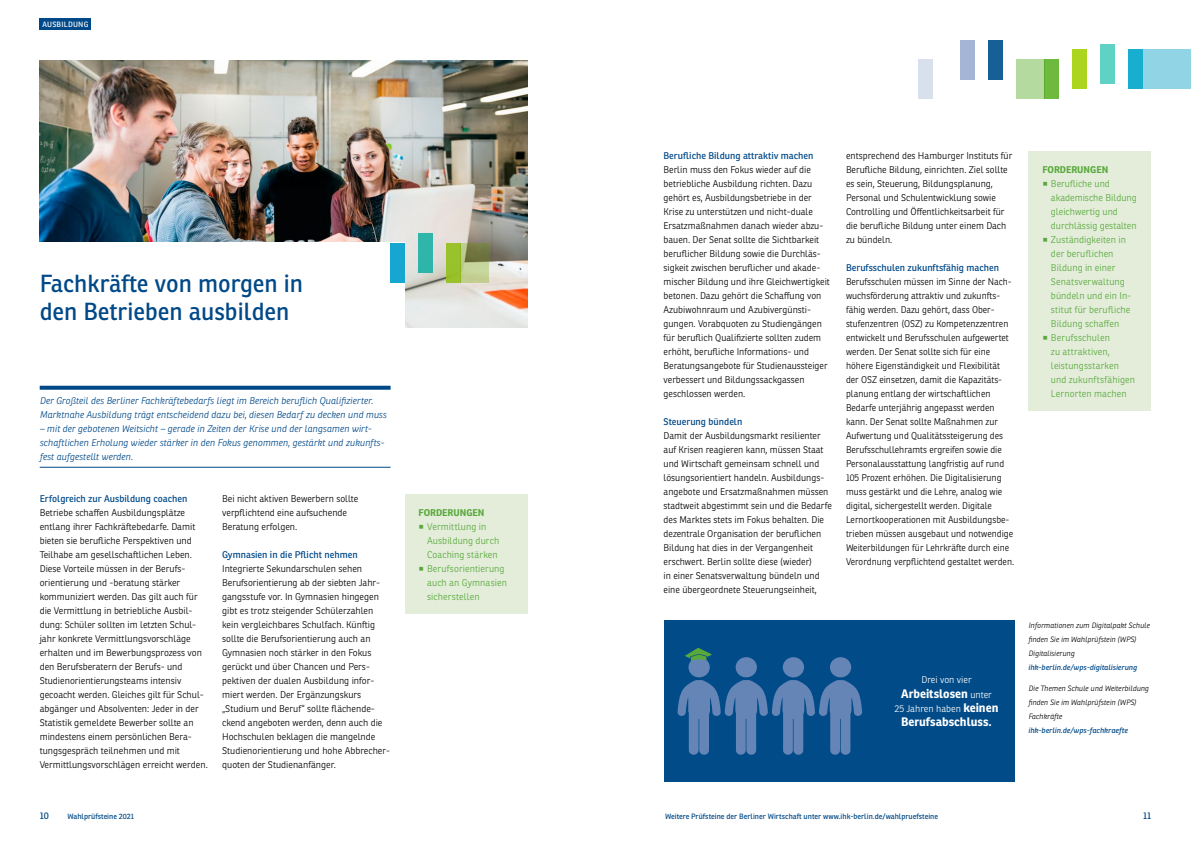
<style>
.page{position:relative;width:1191px;height:842px;background:#fff}
.page>*{position:absolute;margin:0;border:0;box-sizing:border-box;transform-origin:0 0}
.t1{font:24px/28px "Ronnia";color:#004988}
.t2{font:700 12px "Ronnia";color:#fff}
.t3{font:300 9.5px/14px "Ronnia";color:#000}
.t4{font:300 9.5px "Ronnia";letter-spacing:.005em;color:#58a83b}
.t5{font:italic 300 9.5px/14px "Ronnia";color:#004988}
.t6{font:9.5px "Ronnia";color:#004988}
.t7{font:300 9.5px "Ronnia";color:#fff}
.t8{font:700 9.5px "Ronnia";color:#58a83b}
.t9{font:italic 300 7.5px/14px "Ronnia";color:#000}
.t10{font:7.5px "Ronnia";color:#004988}
.t11{font:italic 7.5px "Ronnia";color:#004988}
.t12{font:7.5px "Ronnia";letter-spacing:.03em;color:#fff}
.s1{font-weight:300;font-size:9.5px}
.s2{font-weight:700;font-size:12px}
</style>
<div class="page">
<div style="left:1142px;top:50px;width:49px;height:39px;background:#90d4e5"></div>
<div style="left:1016px;top:60px;width:28px;height:39px;background:#b5daa0"></div>
<div style="left:918px;top:60px;width:14px;height:39px;background:#d4deec"></div>
<div style="left:960px;top:40px;width:14px;height:39px;background:#a5b5d6"></div>
<div style="left:988px;top:40px;width:14px;height:39px;background:#175f97"></div>
<div style="left:1044px;top:60px;width:14px;height:39px;background:#6dba3e"></div>
<div style="left:1072px;top:50px;width:14px;height:39px;background:#abd51f"></div>
<div style="left:1100px;top:45px;width:14px;height:39px;background:#5ed2c4"></div>
<div style="left:1128px;top:50px;width:14px;height:39px;background:#17aed0"></div>
<div style="left:404px;top:494px;width:123px;height:120px;background:#e3edda"></div>
<svg style="left:40px;top:386px;width:350px;height:4px"></svg>
<hr style="left:40px;top:467px;width:350px;height:1px;background:#004988">
<img style="left:40px;top:61px;width:487px;height:267px">
<div style="left:0;top:243px;width:404px;height:98px;background:#fff"></div>
<div style="left:40px;top:18px;width:51px;height:12px;background:#004988"></div>
<div style="left:1028px;top:151px;width:123px;height:260px;background:#e3edda"></div>
<div style="left:663px;top:621px;width:351px;height:161px;background:#004b88"></div>
<div style="left:735px;top:657px;width:22px;height:20px;background:#6585b6;border-radius:50%"></div>
<div style="left:783px;top:657px;width:21px;height:20px;background:#6585b6;border-radius:50%"></div>
<div style="left:830px;top:657px;width:21px;height:20px;background:#6585b6;border-radius:50%"></div>
<div style="left:688px;top:657px;width:22px;height:20px;background:#6585b6;border-radius:50%"></div>
<svg style="left:677px;top:680px;width:185px;height:75px"></svg>
<svg style="left:685px;top:648px;width:27px;height:13px"></svg>
<div style="left:446px;top:243px;width:14px;height:39px;background:#9ac22c"></div>
<svg style="left:460px;top:243px;width:28px;height:39px"></svg>
<div style="left:418px;top:233px;width:14px;height:39px;background:#2fb5aa"></div>
<div style="left:390px;top:243px;width:14px;height:39px;background:#17a5d2"></div>
<p class="t12" style="left:43px;top:20px;width:47px">AUSBILDUNG</p>
<h1 class="t1" style="left:40px;top:269px;width:265px">Fachkräfte von morgen in den Betrieben ausbilden</h1>
<h1 class="t1" style="left:40px;top:269px;width:322px">Hier steht eine Kapit lheadline mit max mal zwei Zeilen</h1>
<p class="t5" style="left:40px;top:393px;width:348px">Der Großteil des Berliner Fachkräftebedarfs liegt im Bereich beruflich Qualifizierter.<br>Marktnahe Ausbildung trägt entscheidend dazu bei, diesen Bedarf zu decken und muss</p>
<p class="t5" style="left:40px;top:421px;width:346px">– mit der gebotenen Weitsicht – gerade in Zeiten der Krise und der langsamen wirt&shy;schaftlichen Erholung wieder stärker in den Fokus genommen, gestärkt und zukunfts&shy;fest aufgestellt werden.</p>
<p class="t6" style="left:40px;top:492px;width:149px">Erfolgreich zur Ausbildung coachen</p>
<p class="t3" style="left:40px;top:505px;width:170px">Betriebe schaffen Ausbildungsplätze entlang ihrer Fachkräftebedarfe. Damit bieten sie berufliche Perspektiven und Teilhabe am gesellschaftlichen Leben.<br>Diese Vorteile müssen in der Berufs&shy;orientierung und -beratung stärker kommuniziert werden. Das gilt auch für die Vermittlung in betriebliche Ausbil&shy;dung: Schüler sollten im letzten Schul&shy;jahr konkrete Vermittlungsvorschläge erhalten und im Bewerbungsprozess von den Berufsberatern der Berufs- und Studienorientierungsteams intensiv gecoacht werden. Gleiches gilt für Schul&shy;abgänger und Absolventen: Jeder in der Statistik gemeldete Bewerber sollte an mindestens einem persönlichen Bera&shy;tungsgespräch teilnehmen und mit Vermittlungsvorschlägen erreicht werden.</p>
<p class="t3" style="left:222px;top:491px;width:138px">Bei nicht aktiven Bewerbern sollte verpflichtend eine aufsuchende<br>Beratung erfolgen.</p>
<p class="t6" style="left:222px;top:548px;width:137px">Gymnasien in die Pflicht nehmen</p>
<p class="t3" style="left:222px;top:561px;width:169px">Integrierte Sekundarschulen sehen Berufsorientierung ab der siebten Jahr&shy;gangsstufe vor. In Gymnasien hingegen gibt es trotz steigender Schülerzahlen kein vergleichbares Schulfach. Künftig sollte die Berufsorientierung auch an Gymnasien noch stärker in den Fokus gerückt und über Chancen und Pers&shy;pektiven der dualen Ausbildung infor&shy;miert werden. Der Ergänzungskurs „Studium und Beruf“ sollte flächende&shy;ckend angeboten werden, denn auch die Hochschulen beklagen die mangelnde Studienorientierung und hohe Abbrecher&shy;quoten der Studienanfänger.</p>
<p class="t8" style="left:418px;top:506px;width:67px">FORDERUNGEN</p>
<p class="t4" style="left:418px;top:521px;width:69px">Ǔ Vermittlung in</p>
<p class="t4" style="left:427px;top:535px;width:74px">Ausbildung durch</p>
<p class="t4" style="left:427px;top:549px;width:72px">Coaching stärken</p>
<p class="t4" style="left:418px;top:563px;width:88px">Ǔ Berufsorientierung</p>
<p class="t4" style="left:427px;top:577px;width:81px">auch an Gymnasien</p>
<p class="t4" style="left:427px;top:591px;width:54px">sicherstellen</p>
<p class="t6" style="left:663px;top:149px;width:151px">Berufliche Bildung attraktiv machen</p>
<p class="t3" style="left:663px;top:162px;width:168px">Berlin muss den Fokus wieder auf die betriebliche Ausbildung richten. Dazu gehört es, Ausbildungsbetriebe in der Krise zu unterstützen und nicht-duale Ersatzmaßnahmen danach wieder abzu&shy;bauen. Der Senat sollte die Sichtbarkeit beruflicher Bildung sowie die Durchläs&shy;sigkeit zwischen beruflicher und akade&shy;mischer Bildung und ihre Gleichwertigkeit betonen. Dazu gehört die Schaffung von Azubiwohnraum und Azubivergünsti&shy;gungen. Vorabquoten zu Studiengängen für beruflich Qualifizierte sollten zudem erhöht, berufliche Informations- und Beratungsangebote für Studienaussteiger verbessert und Bildungssackgassen geschlossen werden.</p>
<p class="t6" style="left:663px;top:415px;width:80px">Steuerung bündeln</p>
<p class="t3" style="left:663px;top:428px;width:170px">Damit der Ausbildungsmarkt resilienter auf Krisen reagieren kann, müssen Staat und Wirtschaft gemeinsam schnell und lösungsorientiert handeln. Ausbildungs&shy;angebote und Ersatzmaßnahmen müssen stadtweit abgestimmt sein und die Bedarfe des Marktes stets im Fokus behalten. Die dezentrale Organisation der beruflichen Bildung hat dies in der Vergangenheit erschwert. Berlin sollte diese (wieder)<br>in einer Senatsverwaltung bündeln und eine übergeordnete Steuerungseinheit,</p>
<p class="t3" style="left:846px;top:148px;width:168px">entsprechend des Hamburger Instituts für Berufliche Bildung, einrichten. Ziel sollte es sein, Steuerung, Bildungsplanung, Personal und Schulentwicklung sowie Controlling und Öffentlichkeitsarbeit für die berufliche Bildung unter einem Dach zu bündeln.</p>
<p class="t6" style="left:846px;top:261px;width:154px">Berufsschulen zukunftsfähig machen</p>
<p class="t3" style="left:846px;top:274px;width:170px">Berufsschulen müssen im Sinne der Nach&shy;wuchsförderung attraktiv und zukunfts&shy;fähig werden. Dazu gehört, dass Ober&shy;stufenzentren (OSZ) zu Kompetenzzentren entwickelt und Berufsschulen aufgewertet werden. Der Senat sollte sich für eine höhere Eigenständigkeit und Flexibilität der OSZ einsetzen, damit die Kapazitäts&shy;planung entlang der wirtschaftlichen Bedarfe unterjährig angepasst werden kann. Der Senat sollte Maßnahmen zur Aufwertung und Qualitätssteigerung des Berufsschullehramts ergreifen sowie die Personalausstattung langfristig auf rund 105 Prozent erhöhen. Die Digitalisierung muss gestärkt und die Lehre, analog wie digital, sichergestellt werden. Digitale Lernortkooperationen mit Ausbildungsbe&shy;trieben müssen ausgebaut und notwendige Weiterbildungen für Lehrkräfte durch eine Verordnung verpflichtend gestaltet werden.</p>
<p class="t8" style="left:1042px;top:163px;width:67px">FORDERUNGEN</p>
<p class="t4" style="left:1042px;top:178px;width:69px">Ǔ Berufliche und</p>
<p class="t4" style="left:1051px;top:192px;width:87px">akademische Bildung</p>
<p class="t4" style="left:1051px;top:206px;width:68px">gleichwertig und</p>
<p class="t4" style="left:1051px;top:220px;width:87px">durchlässig gestalten</p>
<p class="t4" style="left:1042px;top:234px;width:85px">Ǔ Zuständigkeiten in</p>
<p class="t4" style="left:1051px;top:248px;width:64px">der beruflichen</p>
<p class="t4" style="left:1051px;top:262px;width:66px">Bildung in einer</p>
<p class="t4" style="left:1051px;top:276px;width:75px">Senatsverwaltung</p>
<p class="t4" style="left:1051px;top:290px;width:82px">bündeln und ein In-</p>
<p class="t4" style="left:1051px;top:304px;width:81px">stitut für berufliche</p>
<p class="t4" style="left:1051px;top:318px;width:70px">Bildung schaffen</p>
<p class="t4" style="left:1042px;top:332px;width:69px">Ǔ Berufsschulen</p>
<p class="t4" style="left:1051px;top:346px;width:60px">zu attraktiven,</p>
<p class="t4" style="left:1051px;top:360px;width:70px">leistungsstarken</p>
<p class="t4" style="left:1051px;top:374px;width:85px">und zukunftsfähigen</p>
<p class="t4" style="left:1051px;top:388px;width:77px">Lernorten machen</p>
<p class="t7" style="left:921px;top:674px;width:52px">Drei von vier</p>
<p class="t2" style="left:901px;top:686px;width:92px">Arbeitslosen <span class="s1">unter</span></p>
<p class="t7" style="left:894px;top:703px;width:105px">25 Jahren haben <span class="s2">keinen</span></p>
<p class="t2" style="left:901px;top:714px;width:92px">Berufsabschluss.</p>
<p class="t9" style="left:1028px;top:618px;width:123px">Informationen zum Digitalpakt Schule finden Sie im Wahlprüfstein (WPS)<br>Digitalisierung</p>
<p class="t11" style="left:1028px;top:662px;width:110px">ihk-berlin.de/wps-digitalisierung</p>
<p class="t9" style="left:1028px;top:681px;width:122px">Die Themen Schule und Weiterbildung finden Sie im Wahlprüfstein (WPS)<br>Fachkräfte</p>
<p class="t11" style="left:1028px;top:725px;width:101px">ihk-berlin.de/wps-fachkraefte</p>
<p class="t6" style="left:40px;top:810px;width:11px">10</p>
<p class="t10" style="left:67px;top:811px;width:68px">Wahlprüfsteine 2021</p>
<p class="t10" style="left:665px;top:811px;width:274px">Weitere Prüfsteine der Berliner Wirtschaft unter www.ihk-berlin.de/wahlpruefsteine</p>
<p class="t6" style="left:1143px;top:810px;width:10px">11</p>
</div>
